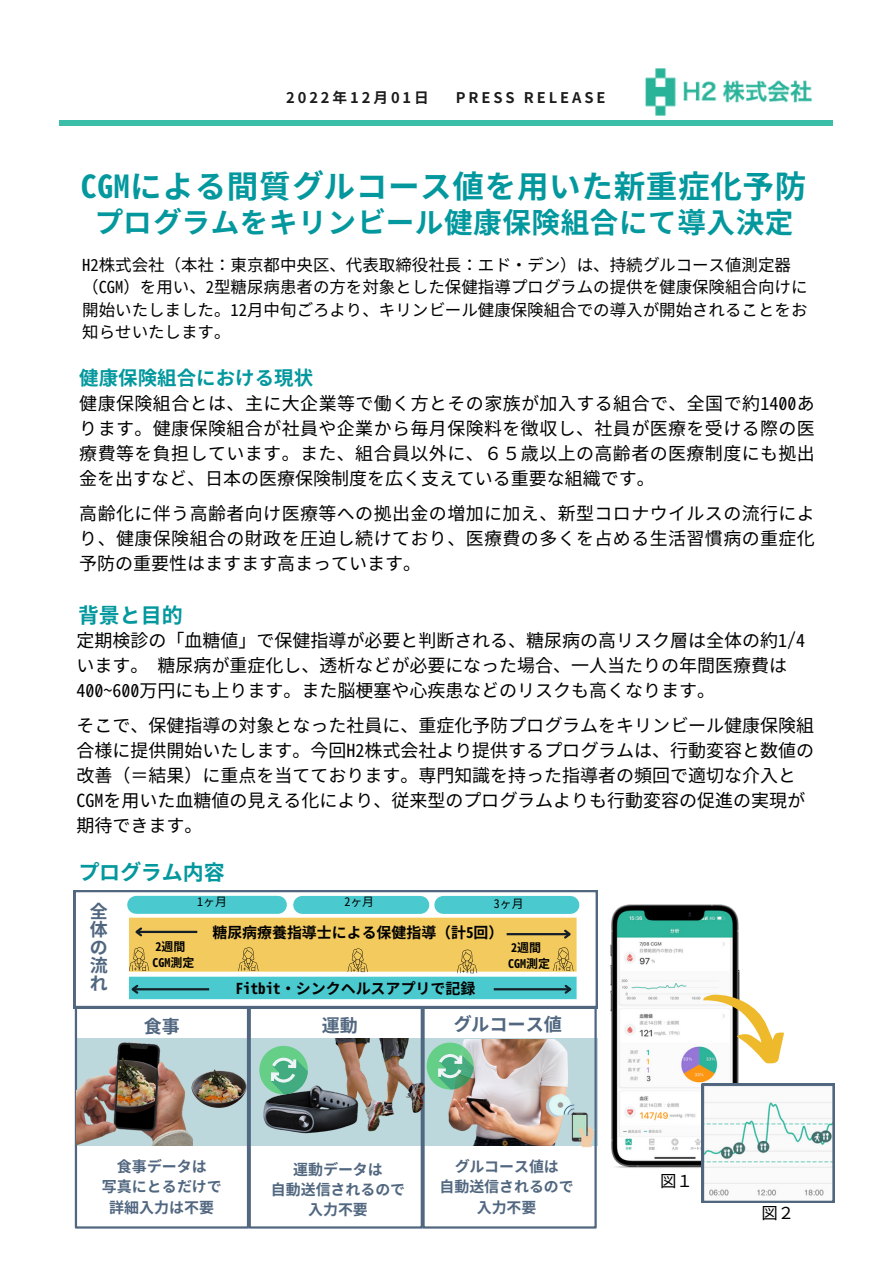
<style>
.page{position:relative;width:893px;height:1264px;background:#fff}
.page>*{position:absolute;margin:0;border:0;box-sizing:border-box;transform-origin:0 0}
.t1{font:31.65px "Gen Ei Gothic M B";letter-spacing:.02em;color:#03989e}
.t2{font:28.65px "Gen Ei Gothic M B";letter-spacing:.02em;color:#03989e}
.t3{font:21px "Gen Ei Gothic M B";color:#03989e}
.t4{font:19.5px "Gen Ei Gothic M B";color:#03989e}
.t5{font:18.15px "Gen Ei Gothic M B";color:#516780}
.t6{font:18px/25px "Gen Ei Gothic M R";color:#000}
.t7{font:18px/18px "Gen Ei Gothic M B";color:#516780;text-align:justify}
.t8{font:16.5px/22.5px "Gen Ei Gothic M R";color:#000}
.t9{font:15px/20.2px "Gen Ei Gothic M B";color:#516780;text-align:center}
.t10{font:15px "Gen Ei Gothic M B";color:#000}
.t11{font:700 14.7px "irohakaku C";letter-spacing:.2em;color:#000}
.t12{font:12px/15.9px "Gen Ei Gothic M B";color:#000}
.t13{font:12px "Gen Ei Gothic M R";color:#000}
</style>
<div class="page">
<div style="left:59px;top:120px;width:774px;height:6px;background:#3abea8"></div>
<img style="left:645px;top:68px;width:168px;height:48px">
<svg style="left:74px;top:890px;width:523px;height:118px"></svg>
<img style="left:594px;top:904px;width:146px;height:266px">
<svg style="left:701px;top:1083px;width:133px;height:119px"></svg>
<div style="left:136px;top:895px;width:142px;height:18px;background:#4acace"></div>
<div style="left:302px;top:895px;width:118px;height:18px;background:#4acace"></div>
<div style="left:443px;top:895px;width:127px;height:18px;background:#4acace"></div>
<div style="left:129px;top:917px;width:447px;height:54px;background:#f2ca5e"></div>
<div style="left:129px;top:976px;width:447px;height:23px;background:#4acace"></div>
<svg style="left:699px;top:976px;width:85px;height:92px"></svg>
<img style="left:75px;top:1001px;width:521px;height:227px">
<svg style="left:129px;top:947px;width:20px;height:23px"></svg>
<svg style="left:238px;top:947px;width:20px;height:23px"></svg>
<svg style="left:347px;top:948px;width:21px;height:24px"></svg>
<svg style="left:457px;top:949px;width:20px;height:24px"></svg>
<svg style="left:553px;top:947px;width:20px;height:23px"></svg>
<hr style="left:493px;top:988px;width:77px;height:2px;background:#151f28">
<svg style="left:562px;top:984px;width:10px;height:10px"></svg>
<hr style="left:133px;top:988px;width:76px;height:2px;background:#151f28">
<svg style="left:131px;top:984px;width:9px;height:10px"></svg>
<hr style="left:136px;top:930px;width:61px;height:3px;background:#151f28">
<svg style="left:135px;top:927px;width:9px;height:10px"></svg>
<hr style="left:506px;top:933px;width:63px;height:2px;background:#151f28">
<svg style="left:562px;top:929px;width:9px;height:10px"></svg>
<img style="left:540px;top:1094px;width:54px;height:53px">
<p class="t11" style="left:286px;top:87px;width:144px">2022年12月01日</p>
<p class="t11" style="left:455px;top:87px;width:151px">PRESS RELEASE</p>
<h1 class="t1" style="left:81px;top:166px;width:727px">CGMによる間質グルコース値を用いた新重症化予防</h1>
<h2 class="t2" style="left:94px;top:204px;width:700px">プログラムをキリンビール健康保険組合にて導入決定</h2>
<p class="t8" style="left:82px;top:254px;width:726px">H2株式会社（本社：東京都中央区、代表取締役社長：エド・デン）は、持続グルコース値測定器（CGM）を用い、2型糖尿病患者の方を対象とした保健指導プログラムの提供を健康保険組合向けに開始いたしました。12月中旬ごろより、キリンビール健康保険組合での導入が開始されることをお知らせいたします。</p>
<p class="t4" style="left:79px;top:365px;width:235px">健康保険組合における現状</p>
<p class="t6" style="left:79px;top:392px;width:737px;text-align:justify">健康保険組合とは、主に大企業等で働く方とその家族が加入する組合で、全国で約1400あります。健康保険組合が社員や企業から毎月保険料を徴収し、社員が医療を受ける際の医療費等を負担しています。また、組合員以外に、６５歳以上の高齢者の医療制度にも拠出金を出すなど、日本の医療保険制度を広く支えている重要な組織です。</p>
<p class="t6" style="left:79px;top:502px;width:737px;text-align:justify">高齢化に伴う高齢者向け医療等への拠出金の増加に加え、新型コロナウイルスの流行により、健康保険組合の財政を圧迫し続けており、医療費の多くを占める生活習慣病の重症化予防の重要性はますます高まっています。</p>
<p class="t3" style="left:78px;top:601px;width:106px">背景と目的</p>
<p class="t6" style="left:77px;top:628px;width:729px">定期検診の「血糖値」で保健指導が必要と判断される、糖尿病の高リスク層は全体の約1/4います。糖尿病が重症化し、透析などが必要になった場合、一人当たりの年間医療費は<br>400~600万円にも上ります。また脳梗塞や心疾患などのリスクも高くなります。</p>
<p class="t6" style="left:77px;top:713px;width:738px">そこで、保健指導の対象となった社員に、重症化予防プログラムをキリンビール健康保険組合様に提供開始いたします。今回H2株式会社より提供するプログラムは、行動変容と数値の改善（＝結果）に重点を当てております。専門知識を持った指導者の頻回で適切な介入とCGMを用いた血糖値の見える化により、従来型のプログラムよりも行動変容の促進の実現が期待できます。</p>
<p class="t3" style="left:78px;top:858px;width:148px">プログラム内容</p>
<p class="t7" style="left:90px;top:903px;width:19px">全体の流れ</p>
<p class="t13" style="left:197px;top:893px;width:31px">1ヶ月</p>
<p class="t13" style="left:344px;top:893px;width:31px">2ヶ月</p>
<p class="t13" style="left:493px;top:895px;width:31px">3ヶ月</p>
<p class="t12" style="left:153px;top:939px;width:43px">2週間<br>CGM測定</p>
<p class="t10" style="left:212px;top:922px;width:292px">糖尿病療養指導士による保健指導（計5回）</p>
<p class="t10" style="left:236px;top:978px;width:241px">Fitbit・シンクヘルスアプリで記録</p>
<p class="t12" style="left:508px;top:940px;width:43px">2週間<br>CGM測定</p>
<p class="t7" style="left:144px;top:1018px;width:37px">食事</p>
<p class="t7" style="left:322px;top:1017px;width:37px">運動</p>
<p class="t5" style="left:453px;top:1012px;width:111px">グルコース値</p>
<p class="t9" style="left:102px;top:1157px;width:121px">食事データは<br>写真にとるだけで詳細入力は不要</p>
<p class="t9" style="left:271px;top:1160px;width:136px">運動データは<br>自動送信されるので入力不要</p>
<p class="t9" style="left:439px;top:1157px;width:136px">グルコース値は<br>自動送信されるので入力不要</p>
<p class="t8" style="left:660px;top:1170px;width:34px">図１</p>
<p class="t8" style="left:761px;top:1202px;width:34px">図２</p>
</div>
